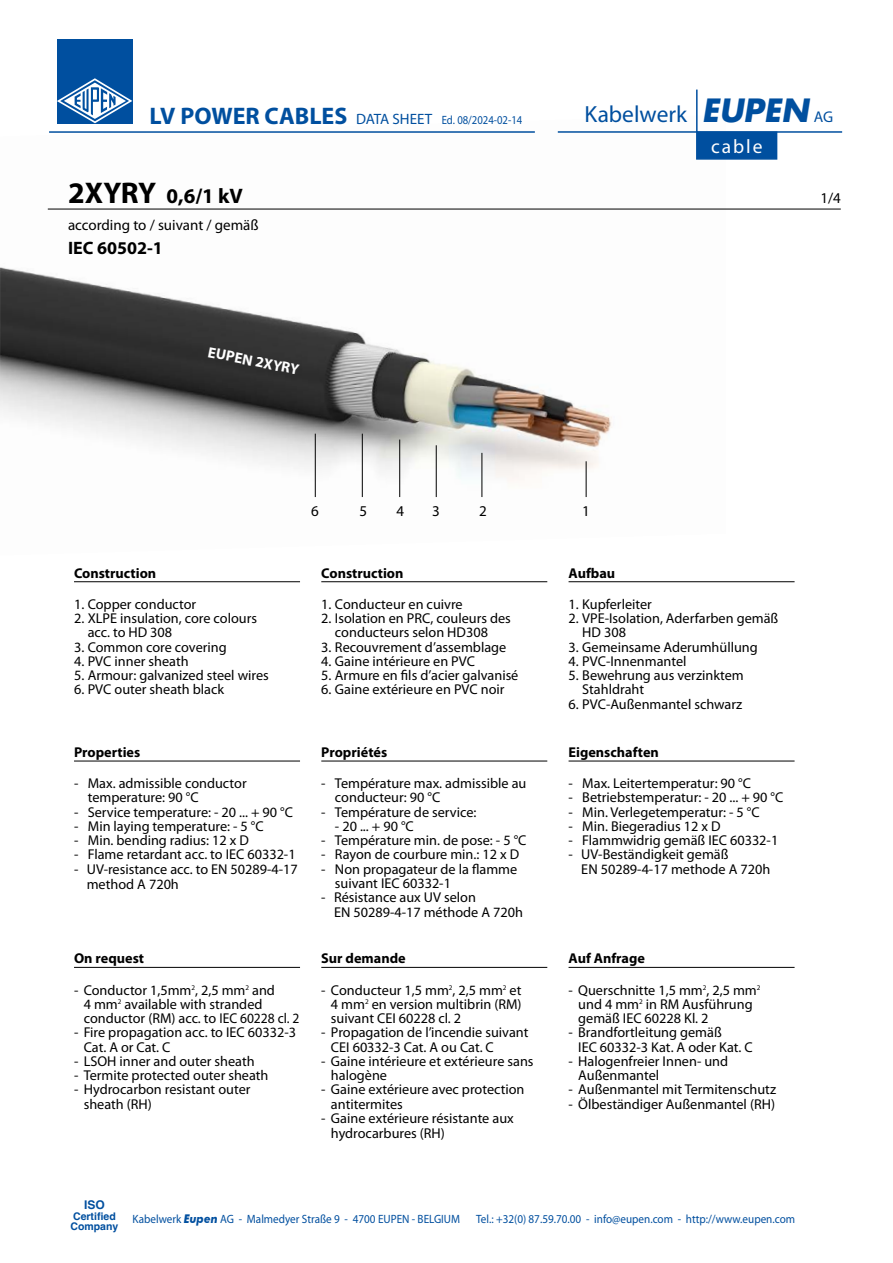
<style>
.page{position:relative;width:893px;height:1263px;background:#fff}
.page>*{position:absolute;margin:0;border:0;box-sizing:border-box;transform-origin:0 0}
.t1{font:23.4px "Myriad";color:#004f9f}
.t2{font:700 21px "Myriad Pro";color:#000}
.t3{font:19.5px "Myriad";letter-spacing:.1em;color:#fff}
.t4{font:700 18px "Myriad Pro";color:#000}
.t5{font:15px "Myriad Pro";color:#000}
.t6{font:700 15px "Myriad Pro";color:#fff}
.t7{font:14.25px/14.2px "Myriad Pro";color:#000}
.t8{font:700 14.25px "Myriad Pro";color:#000}
.t9{font:12px "Myriad Pro";color:#004f9f;scale:.93 1}
.t10{font:12px "Myriad Pro";color:#004f9f;scale:.89 1}
.t11{font:700 12px "Helvetica";color:#004f9f}
.t12{font:700 10.5px/10.5px "Helvetica";color:#004f9f}
.s1{font-weight:700;font-size:24px}
.s2{font-size:15px}
.s3{font-family:"Futura";font-weight:700;font-style:italic;font-size:31.2px}
.s4{font-size:15.6px}
.s5{font-size:30px}
.s6{font-family:"Futura BT";font-weight:700;font-style:italic}
</style>
<div class="page">
<img style="left:0;top:115px;width:726px;height:383px">
<hr style="left:362px;top:434px;width:1px;height:63px;background:#000">
<hr style="left:315px;top:434px;width:1px;height:63px;background:#000">
<hr style="left:482px;top:453px;width:1px;height:44px;background:#000">
<hr style="left:436px;top:445px;width:1px;height:52px;background:#000">
<hr style="left:399px;top:439px;width:1px;height:58px;background:#000">
<hr style="left:586px;top:461px;width:1px;height:36px;background:#000">
<svg style="left:695px;top:89px;width:83px;height:71px"></svg>
<hr style="left:558px;top:131px;width:284px;height:2px;background:#004f9f">
<hr style="left:49px;top:131px;width:486px;height:2px;background:#004f9f">
<hr style="left:34px;top:265px;width:800px;height:1px;background:#004f9f">
<div style="left:57px;top:39px;width:75px;height:85px;background:#004f9f"></div>
<svg style="left:57px;top:78px;width:75px;height:45px"></svg>
<hr style="left:74px;top:581px;width:226px;height:1px;background:#000">
<hr style="left:74px;top:761px;width:226px;height:1px;background:#000">
<hr style="left:321px;top:581px;width:226px;height:1px;background:#000">
<hr style="left:321px;top:761px;width:226px;height:1px;background:#000">
<hr style="left:569px;top:581px;width:226px;height:1px;background:#000">
<hr style="left:569px;top:761px;width:226px;height:1px;background:#000">
<hr style="left:48px;top:209px;width:793px;height:1px;background:#000">
<hr style="left:74px;top:967px;width:226px;height:1px;background:#000">
<hr style="left:321px;top:967px;width:226px;height:1px;background:#000">
<hr style="left:569px;top:967px;width:226px;height:1px;background:#000">
<p class="t10" style="left:150px;top:112px;width:420px"><span class="s1">LV POWER CABLES</span> <span class="s2">DATA SHEET</span> Ed. 08/2024-02-14</p>
<h1 class="t1" style="left:585px;top:102px;width:250px">Kabelwerk <span class="s3">EUPEN</span> <span class="s4">AG</span></h1>
<h2 class="t2" style="left:68px;top:182px;width:176px"><span class="s5">2XYRY</span> 0,6/1 kV</h2>
<p class="t5" style="left:68px;top:216px;width:192px">according to / suivant / gemäß</p>
<p class="t4" style="left:68px;top:236px;width:96px">IEC 60502-1</p>
<p class="t6" style="left:210px;top:342px;width:94px;rotate:11deg">EUPEN 2XYRY</p>
<h3 class="t3" style="left:711px;top:136px;width:53px">cable</h3>
<p class="t5" style="left:820px;top:189px;width:22px">1/4</p>
<p class="t5" style="left:311px;top:501px;width:9px">6</p>
<p class="t5" style="left:359px;top:501px;width:9px">5</p>
<p class="t5" style="left:396px;top:501px;width:9px">4</p>
<p class="t5" style="left:432px;top:501px;width:9px">3</p>
<p class="t5" style="left:479px;top:501px;width:9px">2</p>
<p class="t5" style="left:582px;top:501px;width:9px">1</p>
<p class="t8" style="left:74px;top:563px;width:84px">Construction</p>
<p class="t7" style="left:74px;top:597px;width:124px">1. Copper conductor</p>
<p class="t7" style="left:88px;top:611px;width:171px;text-indent:-14px">2. XLPE insulation, core colours acc. to HD 308</p>
<p class="t7" style="left:74px;top:639px;width:154px">3. Common core covering</p>
<p class="t7" style="left:74px;top:654px;width:116px">4. PVC inner sheath</p>
<p class="t7" style="left:74px;top:668px;width:196px">5. Armour: galvanized steel wires</p>
<p class="t7" style="left:74px;top:682px;width:152px">6. PVC outer sheath black</p>
<p class="t8" style="left:74px;top:743px;width:68px">Properties</p>
<p class="t7" style="left:88px;top:776px;width:160px;text-indent:-14px">- Max. admissible conductor temperature: 90 °C</p>
<p class="t7" style="left:74px;top:804px;width:220px">- Service temperature: - 20 ... + 90 °C</p>
<p class="t7" style="left:74px;top:819px;width:191px">- Min laying temperature: - 5 °C</p>
<p class="t7" style="left:74px;top:833px;width:176px">- Min. bending radius: 12 x D</p>
<p class="t7" style="left:74px;top:847px;width:223px">- Flame retardant acc. to IEC 60332-1</p>
<p class="t7" style="left:87px;top:861px;width:213px;line-height:15px;text-indent:-13px">- UV-resistance acc. to EN 50289-4-17 method A 720h</p>
<p class="t8" style="left:74px;top:949px;width:72px">On request</p>
<p class="t7" style="left:84px;top:982px;width:217px;text-indent:-10px">- Conductor 1,5mm<sup>2</sup>, 2,5 mm<sup>2</sup> and<br>4 mm<sup>2</sup> available with stranded conductor (RM) acc. to IEC 60228 cl. 2</p>
<p class="t7" style="left:84px;top:1025px;width:214px;text-indent:-10px">- Fire propagation acc. to IEC 60332-3<br>Cat. A or Cat. C</p>
<p class="t7" style="left:74px;top:1054px;width:182px">- LSOH inner and outer sheath</p>
<p class="t7" style="left:74px;top:1068px;width:196px">- Termite protected outer sheath</p>
<p class="t7" style="left:84px;top:1082px;width:168px;line-height:15px;text-indent:-10px">- Hydrocarbon resistant outer sheath (RH)</p>
<p class="t8" style="left:321px;top:563px;width:84px">Construction</p>
<p class="t7" style="left:321px;top:597px;width:143px">1. Conducteur en cuivre</p>
<p class="t7" style="left:335px;top:611px;width:177px;text-indent:-14px">2. Isolation en PRC, couleurs des conducteurs selon HD308</p>
<p class="t7" style="left:321px;top:639px;width:187px">3. Recouvrement d’assemblage</p>
<p class="t7" style="left:321px;top:654px;width:155px">4. Gaine intérieure en PVC</p>
<p class="t7" style="left:321px;top:668px;width:199px">5. Armure en fils d’acier galvanisé</p>
<p class="t7" style="left:321px;top:682px;width:185px">6. Gaine extérieure en PVC noir</p>
<p class="t8" style="left:321px;top:743px;width:67px">Propriétés</p>
<p class="t7" style="left:335px;top:776px;width:193px;text-indent:-14px">- Température max. admissible au conducteur: 90 °C</p>
<p class="t7" style="left:321px;top:804px;width:157px">- Température de service:</p>
<p class="t7" style="left:335px;top:819px;width:80px">- 20 ... + 90 °C</p>
<p class="t7" style="left:321px;top:833px;width:207px">- Température min. de pose: - 5 °C</p>
<p class="t7" style="left:321px;top:847px;width:199px">- Rayon de courbure min.: 12 x D</p>
<p class="t7" style="left:335px;top:861px;width:184px;text-indent:-14px">- Non propagateur de la flamme suivant IEC 60332-1</p>
<p class="t7" style="left:334px;top:890px;width:190px;line-height:15px;text-indent:-13px">- Résistance aux UV selon<br>EN 50289-4-17 méthode A 720h</p>
<p class="t8" style="left:321px;top:949px;width:86px">Sur demande</p>
<p class="t7" style="left:331px;top:982px;width:192px;text-align:justify;text-indent:-10px">- Conducteur 1,5 mm<sup>2</sup>, 2,5 mm<sup>2</sup> et 4 mm<sup>2</sup> en version multibrin (RM) suivant CEI 60228 cl. 2</p>
<p class="t7" style="left:331px;top:1025px;width:199px;text-indent:-10px">- Propagation de l’incendie suivant<br>CEI 60332-3 Cat. A ou Cat. C</p>
<p class="t7" style="left:331px;top:1054px;width:204px;text-indent:-10px">- Gaine intérieure et extérieure sans halogène</p>
<p class="t7" style="left:331px;top:1082px;width:195px;text-indent:-10px">- Gaine extérieure avec protection antitermites</p>
<p class="t7" style="left:331px;top:1110px;width:184px;line-height:15px;text-indent:-10px">- Gaine extérieure résistante aux hydrocarbures (RH)</p>
<p class="t8" style="left:569px;top:563px;width:48px">Aufbau</p>
<p class="t7" style="left:569px;top:597px;width:85px">1. Kupferleiter</p>
<p class="t7" style="left:582px;top:611px;width:198px;text-indent:-14px">2. VPE-Isolation, Aderfarben gemäß<br>HD 308</p>
<p class="t7" style="left:569px;top:639px;width:191px">3. Gemeinsame Aderumhüllung</p>
<p class="t7" style="left:569px;top:654px;width:120px">4. PVC-Innenmantel</p>
<p class="t7" style="left:582px;top:668px;width:163px;text-indent:-14px">5. Bewehrung aus verzinktem<br>Stahldraht</p>
<p class="t7" style="left:569px;top:696px;width:175px">6. PVC-Außenmantel schwarz</p>
<p class="t8" style="left:569px;top:743px;width:92px">Eigenschaften</p>
<p class="t7" style="left:569px;top:776px;width:184px">- Max. Leitertemperatur: 90 °C</p>
<p class="t7" style="left:569px;top:790px;width:216px">- Betriebstemperatur: - 20 ... + 90 °C</p>
<p class="t7" style="left:569px;top:804px;width:193px">- Min. Verlegetemperatur: - 5 °C</p>
<p class="t7" style="left:569px;top:819px;width:153px">- Min. Biegeradius 12 x D</p>
<p class="t7" style="left:569px;top:833px;width:211px">- Flammwidrig gemäß IEC 60332-1</p>
<p class="t7" style="left:581px;top:847px;width:190px;text-indent:-13px">- UV-Beständigkeit gemäß<br>EN 50289-4-17 methode A 720h</p>
<p class="t8" style="left:569px;top:949px;width:78px">Auf Anfrage</p>
<p class="t7" style="left:578px;top:982px;width:184px;text-indent:-10px">- Querschnitte 1,5 mm<sup>2</sup>, 2,5 mm<sup>2 </sup>und 4 mm<sup>2</sup> in RM Ausführung gemäß IEC 60228 Kl. 2</p>
<p class="t7" style="left:578px;top:1025px;width:176px;text-indent:-10px">- Brandfortleitung gemäß<br>IEC 60332-3 Kat. A oder Kat. C</p>
<p class="t7" style="left:578px;top:1054px;width:151px;text-indent:-10px">- Halogenfreier Innen- und<br>Außenmantel</p>
<p class="t7" style="left:569px;top:1082px;width:209px">- Außenmantel mit Termitenschutz</p>
<p class="t7" style="left:569px;top:1096px;width:208px">- Ölbeständiger Außenmantel (RH)</p>
<p class="t11" style="left:84px;top:1198px;width:22px">ISO</p>
<p class="t12" style="left:71px;top:1212px;width:49px">Certified<br>Company</p>
<p class="t9" style="left:133px;top:1211px;width:354px">Kabelwerk <span class="s6">Eupen</span> AG - Malmedyer Straße 9 - 4700 EUPEN - BELGIUM</p>
<p class="t9" style="left:476px;top:1211px;width:344px">Tel.: +32(0) 87.59.70.00 - info@eupen.com - http://www.eupen.com</p>
</div>
